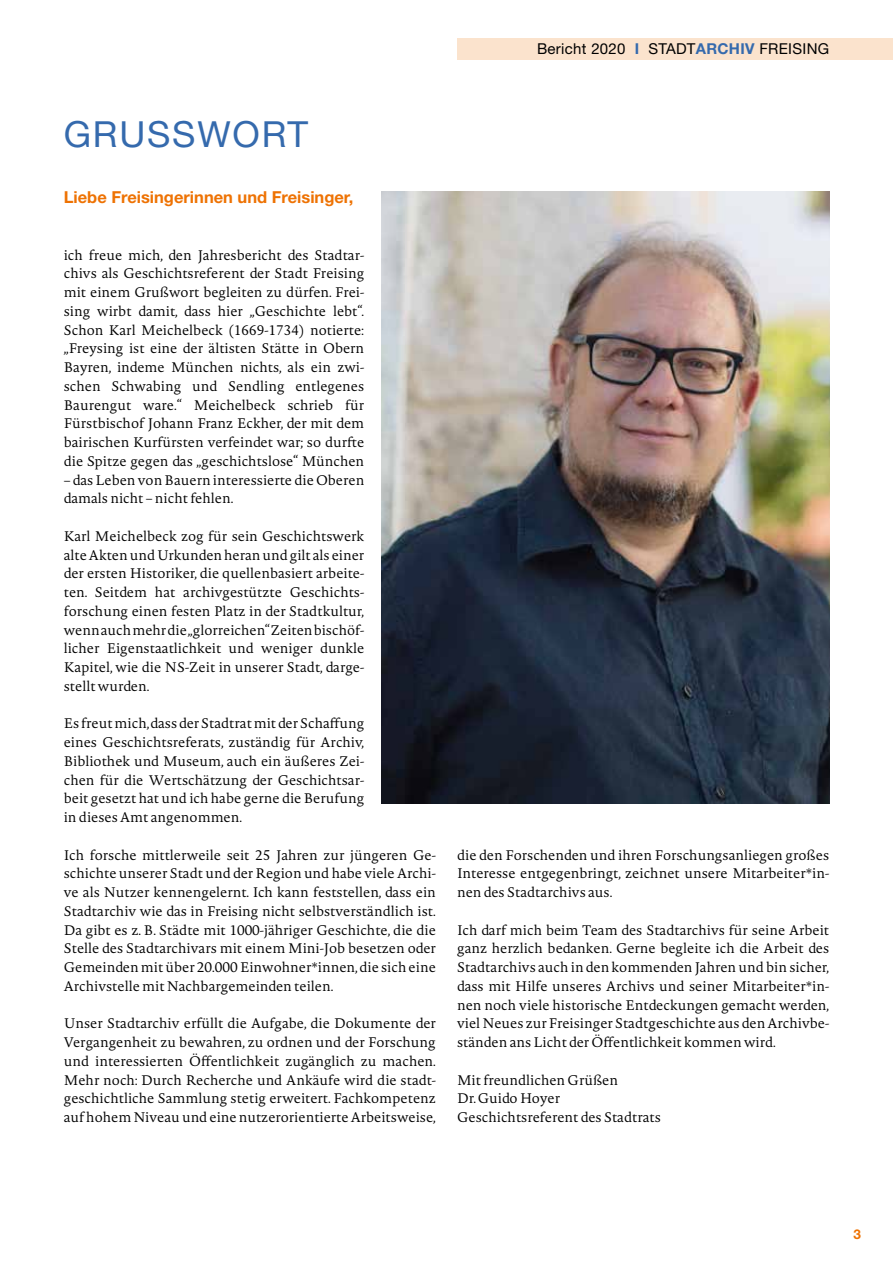
<style>
.page{position:relative;width:893px;height:1263px;background:#fff}
.page>*{position:absolute;margin:0;border:0;box-sizing:border-box;transform-origin:0 0}
.t1{font:36px "Helvetica Neue";letter-spacing:.05em;color:#356aad}
.t2{font:700 16.5px "Helvetica Neue";color:#ee7203}
.t3{font:15px "Helvetica Neue";letter-spacing:.02em;color:#000}
.t4{font:300 13.65px/18.8px "Novel Pro";color:#000;text-align:justify}
.t5{font:700 13.5px "Helvetica Neue";color:#ee7203}
.s1{font-weight:700;color:#356aad}
</style>
<div class="page">
<div style="left:457px;top:38px;width:436px;height:21px;background:#fbe3cd"></div>
<img style="left:381px;top:191px;width:448px;height:612px">
<p class="t3" style="left:537px;top:40px;width:294px">Bericht 2020 <span class="s1">I</span> STADT<span class="s1">ARCHIV</span> FREISING</p>
<h1 class="t1" style="left:64px;top:113px;width:246px">GRUSSWORT</h1>
<p class="t2" style="left:64px;top:187px;width:291px">Liebe Freisingerinnen und Freisinger,</p>
<p class="t4" style="left:64px;top:245px;width:302px">ich freue mich, den Jahresbericht des Stadtar&shy;chivs als Geschichtsreferent der Stadt Freising mit einem Grußwort begleiten zu dürfen. Frei&shy;sing wirbt damit, dass hier „Geschichte lebt“.<br>Schon Karl Meichelbeck (1669-1734) notierte: „Freysing ist eine der ältisten Stätte in Obern Bayren, indeme München nichts, als ein zwi&shy;schen Schwabing und Sendling entlegenes Baurengut ware.“ Meichelbeck schrieb für Fürstbischof Johann Franz Eckher, der mit dem bairischen Kurfürsten verfeindet war; so durfte die Spitze gegen das „geschichtslose“ München</p>
<p class="t4" style="left:64px;top:470px;width:302px">– das Leben von Bauern interessierte die Oberen damals nicht – nicht fehlen.</p>
<p class="t4" style="left:64px;top:526px;width:302px">Karl Meichelbeck zog für sein Geschichtswerk alte Akten und Urkunden heran und gilt als einer der ersten Historiker, die quellenbasiert arbeite&shy;ten. Seitdem hat archivgestützte Geschichts&shy;forschung einen festen Platz in der Stadtkultur, wenn auch mehr die „glorreichen“ Zeiten bischöf&shy;licher Eigenstaatlichkeit und weniger dunkle Kapitel, wie die NS-Zeit in unserer Stadt, darge&shy;stellt wurden.</p>
<p class="t4" style="left:64px;top:714px;width:302px">Es freut mich, dass der Stadtrat mit der Schaffung eines Geschichtsreferats, zuständig für Archiv, Bibliothek und Museum, auch ein äußeres Zei&shy;chen für die Wertschätzung der Geschichtsar&shy;beit gesetzt hat und ich habe gerne die Berufung in dieses Amt angenommen.</p>
<p class="t4" style="left:64px;top:845px;width:374px">Ich forsche mittlerweile seit 25 Jahren zur jüngeren Ge&shy;schichte unserer Stadt und der Region und habe viele Archi&shy;ve als Nutzer kennengelernt. Ich kann feststellen, dass ein Stadtarchiv wie das in Freising nicht selbstverständlich ist.<br>Da gibt es z. B. Städte mit 1000-jähriger Geschichte, die die Stelle des Stadtarchivars mit einem Mini-Job besetzen oder Gemeinden mit über 20.000 Einwohner*innen, die sich eine Archivstelle mit Nachbargemeinden teilen.</p>
<p class="t4" style="left:64px;top:1014px;width:374px">Unser Stadtarchiv erfüllt die Aufgabe, die Dokumente der Vergangenheit zu bewahren, zu ordnen und der Forschung und interessierten Öffentlichkeit zugänglich zu machen.<br>Mehr noch: Durch Recherche und Ankäufe wird die stadt&shy;geschichtliche Sammlung stetig erweitert. Fachkompetenz auf hohem Niveau und eine nutzerorientierte Arbeitsweise,</p>
<p class="t4" style="left:457px;top:845px;width:374px">die den Forschenden und ihren Forschungsanliegen großes Interesse entgegenbringt, zeichnet unsere Mitarbeiter*in&shy;nen des Stadtarchivs aus.</p>
<p class="t4" style="left:457px;top:920px;width:374px">Ich darf mich beim Team des Stadtarchivs für seine Arbeit ganz herzlich bedanken. Gerne begleite ich die Arbeit des Stadtarchivs auch in den kommenden Jahren und bin sicher, dass mit Hilfe unseres Archivs und seiner Mitarbeiter*in&shy;nen noch viele historische Entdeckungen gemacht werden, viel Neues zur Freisinger Stadtgeschichte aus den Archivbe&shy;ständen ans Licht der Öffentlichkeit kommen wird.</p>
<p class="t4" style="left:457px;top:1070px;width:205px;text-align:left">Mit freundlichen Grüßen<br>Dr. Guido Hoyer<br>Geschichtsreferent des Stadtrats</p>
<p class="t5" style="left:854px;top:1226px;width:9px">3</p>
</div>
